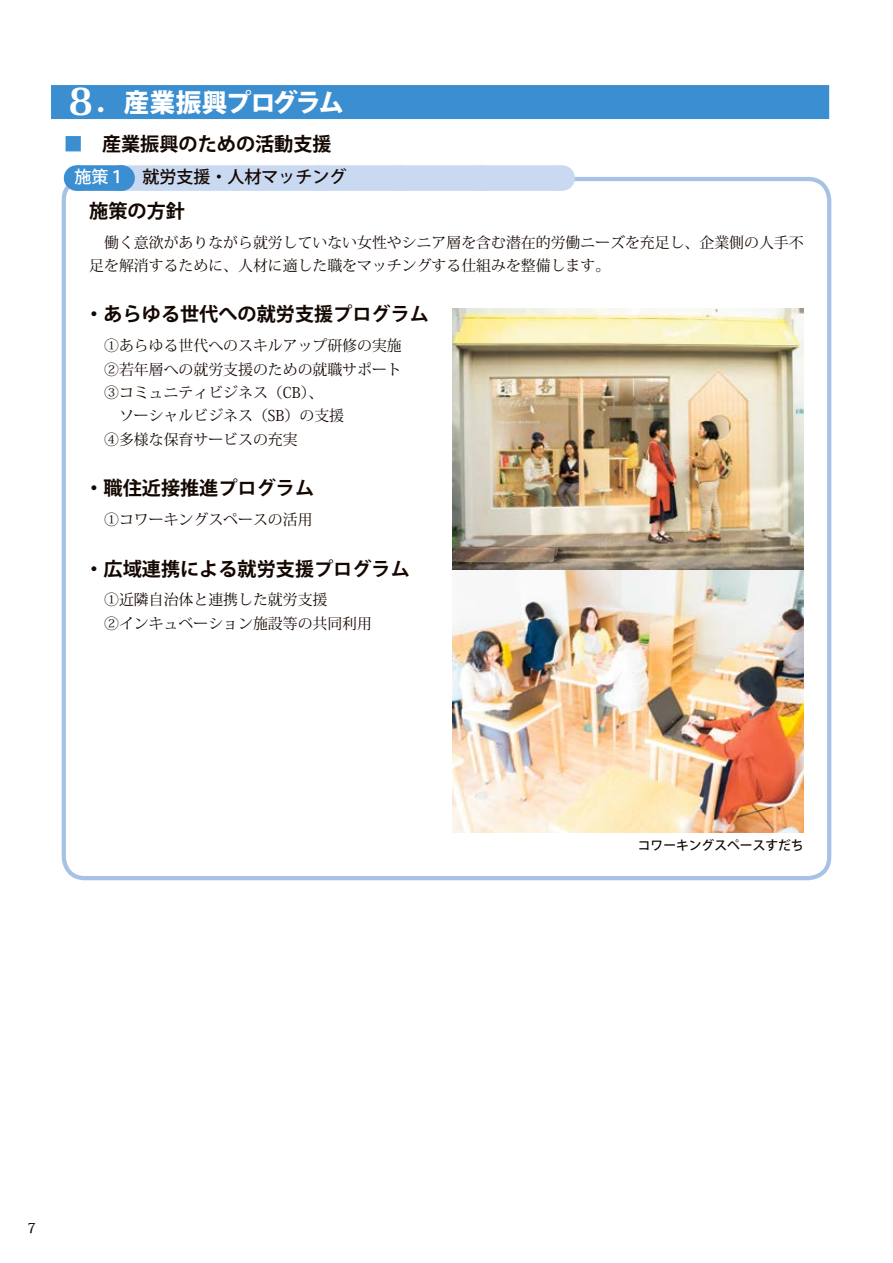
<style>
.page{position:relative;width:893px;height:1263px;background:#fff}
.page>*{position:absolute;margin:0;border:0;box-sizing:border-box;transform-origin:0 0}
.t1{font:800 25.5px "Koz Go Pro";letter-spacing:-.05em;color:#fff}
.t2{font:700 19.2px "Koz Go Pro";color:#140700}
.t3{font:500 16.95px "Koz Go Pro";color:#140700}
.t4{font:14.85px/23.4px "Koz Min Pro";color:#140700}
.t5{font:500 13.8px "Koz Min Pro";color:#140700}
.t6{font:500 12.75px "Koz Go Pro";color:#140700}
.s1{font-family:"Folk Pro";font-weight:700;font-size:34.05px}
.s2{color:#3b8fd1}
.s3{color:#fff}
</style>
<div class="page">
<div style="left:62px;top:177px;width:769px;height:703px;border:4px solid #a7c1e7;border-radius:21px"></div>
<div style="left:51px;top:85px;width:778px;height:34px;background:#3b8fd1"></div>
<div style="left:77px;top:165px;width:484px;height:26px;background:#c9d9f1"></div>
<svg style="left:160px;top:165px;width:361px;height:1px"></svg>
<svg style="left:561px;top:165px;width:1px;height:26px"></svg>
<div style="left:77px;top:165px;width:44px;height:26px;background:#3b8fd1"></div>
<svg style="left:99px;top:165px;width:23px;height:26px"></svg>
<img style="left:452px;top:308px;width:352px;height:525px">
<h1 class="t1" style="left:64px;top:86px;width:282px"><span class="s1">８</span>．産業振興プログラム</h1>
<p class="t2" style="left:64px;top:131px;width:269px"><span class="s2">■</span>　産業振興のための活動支援</p>
<p class="t3" style="left:74px;top:166px;width:274px"><span class="s3">施策１</span>　就労支援・人材マッチング</p>
<p class="t2" style="left:89px;top:198px;width:97px">施策の方針</p>
<p class="t4" style="left:89px;top:230px;width:716px;text-indent:15px">働く意欲がありながら就労していない女性やシニア層を含む潜在的労働ニーズを充足し、企業側の人手不足を解消するために、人材に適した職をマッチングする仕組みを整備します。</p>
<p class="t2" style="left:85px;top:302px;width:346px">・あらゆる世代への就労支援プログラム</p>
<p class="t4" style="left:104px;top:333px;width:299px">①あらゆる世代へのスキルアップ研修の実施<br>②若年層への就労支援のための就職サポート<br>③コミュニティビジネス（CB）、<br>　ソーシャルビジネス（SB）の支援<br>④多様な保育サービスの充実</p>
<p class="t2" style="left:85px;top:476px;width:231px">・職住近接推進プログラム</p>
<p class="t4" style="left:104px;top:507px;width:210px">①コワーキングスペースの活用</p>
<p class="t2" style="left:85px;top:556px;width:327px">・広域連携による就労支援プログラム</p>
<p class="t4" style="left:104px;top:588px;width:269px">①近隣自治体と連携した就労支援<br>②インキュベーション施設等の共同利用</p>
<p class="t6" style="left:638px;top:837px;width:167px">コワーキングスペースすだち</p>
<p class="t5" style="left:28px;top:1218px;width:10px">7</p>
</div>
